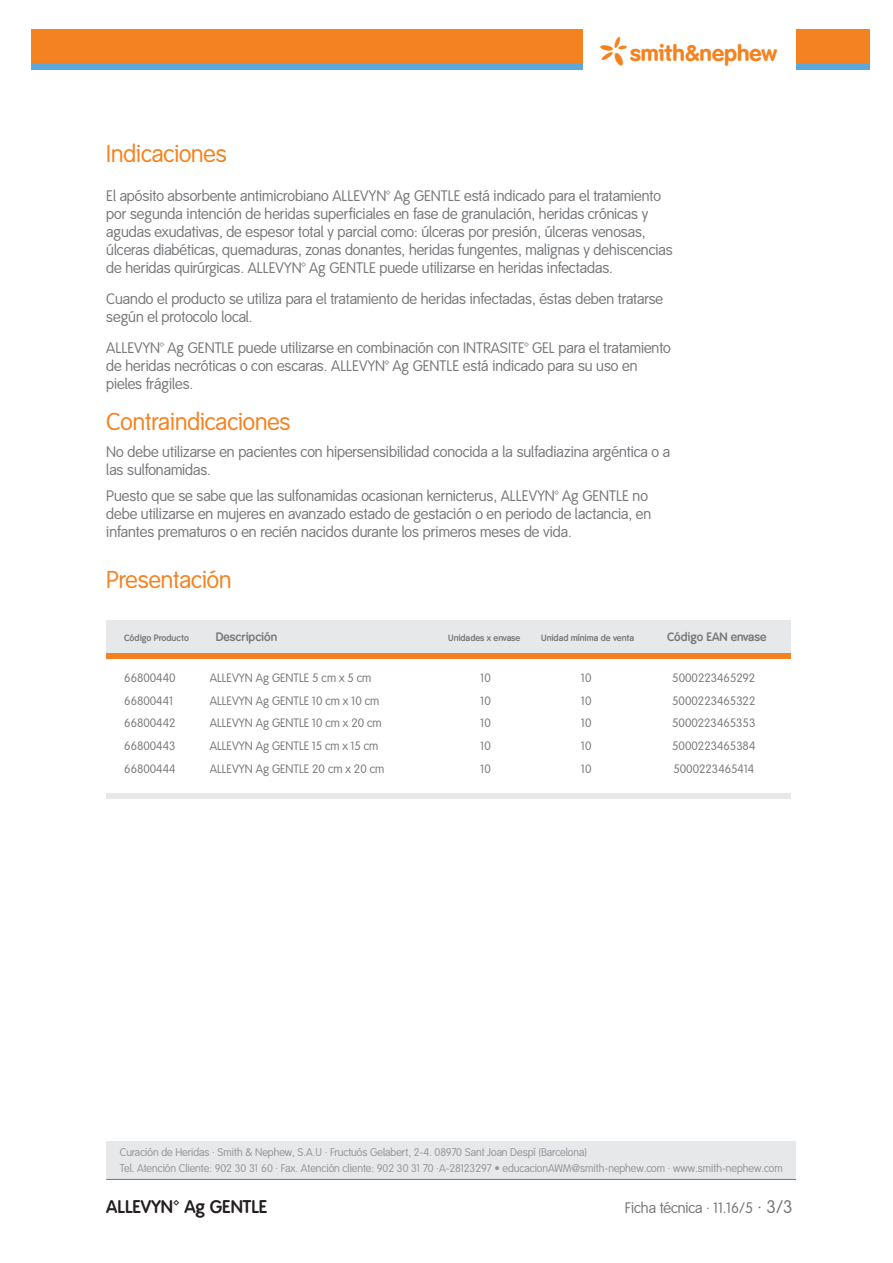
<style>
.page{position:relative;width:893px;height:1263px;background:#fff}
.page>*{position:absolute;margin:0;border:0;box-sizing:border-box;transform-origin:0 0}
.t1{font:24px "Smith&Nephew";color:#f58220}
.t2{font:22.35px "Smith&Nephew Logo";color:#f58220}
.t3{font:700 18px "Smith&Nephew";color:#231f20}
.t4{font:15px/18px "Smith&Nephew";color:#76787b}
.t5{font:12px "Smith&Nephew";color:#76787b}
.t6{font:700 12px "Smith&Nephew";color:#76787b}
.t7{font:10.95px/16.5px "Smith&Nephew";color:#939598}
.t8{font:700 9px "Smith&Nephew";color:#76787b}
.s1{font-size:18px}
</style>
<div class="page">
<div style="left:107px;top:1141px;width:689px;height:39px;background:#e7e8e9"></div>
<hr style="left:106px;top:1179px;width:690px;height:1px;background:#76787b">
<div style="left:796px;top:36px;width:74px;height:33px;background:#5ba8dc"></div>
<div style="left:796px;top:29px;width:74px;height:34px;background:#f58220"></div>
<div style="left:31px;top:36px;width:552px;height:33px;background:#5ba8dc"></div>
<div style="left:31px;top:29px;width:552px;height:34px;background:#f58220"></div>
<div style="left:106px;top:621px;width:685px;height:32px;background:#e7e8e9"></div>
<div style="left:106px;top:653px;width:685px;height:5px;background:#f58220"></div>
<div style="left:106px;top:793px;width:685px;height:6px;background:#e7e8e9"></div>
<h2 class="t2" style="left:601px;top:37px;width:178px">*smith&amp;nephew</h2>
<p class="t1" style="left:106px;top:140px;width:122px">Indicaciones</p>
<p class="t4" style="left:106px;top:188px;width:568px">El apósito absorbente antimicrobiano ALLEVYN™ Ag GENTLE está indicado para el tratamiento por segunda intención de heridas superficiales en fase de granulación, heridas crónicas y agudas exudativas, de espesor total y parcial como: úlceras por presión, úlceras venosas, úlceras diabéticas, quemaduras, zonas donantes, heridas fungentes, malignas y dehiscencias de heridas quirúrgicas. ALLEVYN™ Ag GENTLE puede utilizarse en heridas infectadas.</p>
<p class="t4" style="left:106px;top:290px;width:558px">Cuando el producto se utiliza para el tratamiento de heridas infectadas, éstas deben tratarse según el protocolo local.</p>
<p class="t4" style="left:106px;top:339px;width:566px">ALLEVYN™ Ag GENTLE puede utilizarse en combinación con INTRASITE™ GEL para el tratamiento de heridas necróticas o con escaras. ALLEVYN™ Ag GENTLE está indicado para su uso en pieles frágiles.</p>
<p class="t1" style="left:106px;top:408px;width:186px">Contraindicaciones</p>
<p class="t4" style="left:106px;top:443px;width:565px">No debe utilizarse en pacientes con hipersensibilidad conocida a la sulfadiazina argéntica o a las sulfonamidas.</p>
<p class="t4" style="left:106px;top:488px;width:546px">Puesto que se sabe que las sulfonamidas ocasionan kernicterus, ALLEVYN™ Ag GENTLE no debe utilizarse en mujeres en avanzado estado de gestación o en periodo de lactancia, en infantes prematuros o en recién nacidos durante los primeros meses de vida.</p>
<p class="t1" style="left:106px;top:565px;width:127px">Presentación</p>
<p class="t8" style="left:124px;top:633px;width:66px">Código Producto</p>
<p class="t6" style="left:216px;top:630px;width:63px">Descripción</p>
<p class="t8" style="left:448px;top:633px;width:74px">Unidades x envase</p>
<p class="t8" style="left:541px;top:633px;width:95px">Unidad mínima de venta</p>
<p class="t6" style="left:667px;top:630px;width:101px">Código EAN envase</p>
<p class="t5" style="left:124px;top:671px;width:53px">66800440</p>
<p class="t5" style="left:210px;top:671px;width:163px">ALLEVYN Ag GENTLE 5 cm x 5 cm</p>
<p class="t5" style="left:481px;top:671px;width:12px">10</p>
<p class="t5" style="left:581px;top:671px;width:12px">10</p>
<p class="t5" style="left:672px;top:671px;width:84px">5000223465292</p>
<p class="t5" style="left:124px;top:693px;width:51px">66800441</p>
<p class="t5" style="left:210px;top:693px;width:171px">ALLEVYN Ag GENTLE 10 cm x 10 cm</p>
<p class="t5" style="left:481px;top:693px;width:12px">10</p>
<p class="t5" style="left:581px;top:693px;width:12px">10</p>
<p class="t5" style="left:672px;top:693px;width:85px">5000223465322</p>
<p class="t5" style="left:124px;top:716px;width:53px">66800442</p>
<p class="t5" style="left:210px;top:716px;width:173px">ALLEVYN Ag GENTLE 10 cm x 20 cm</p>
<p class="t5" style="left:481px;top:716px;width:12px">10</p>
<p class="t5" style="left:581px;top:716px;width:12px">10</p>
<p class="t5" style="left:672px;top:716px;width:85px">5000223465353</p>
<p class="t5" style="left:124px;top:739px;width:53px">66800443</p>
<p class="t5" style="left:210px;top:739px;width:170px">ALLEVYN Ag GENTLE 15 cm x 15 cm</p>
<p class="t5" style="left:481px;top:739px;width:12px">10</p>
<p class="t5" style="left:581px;top:739px;width:12px">10</p>
<p class="t5" style="left:672px;top:739px;width:85px">5000223465384</p>
<p class="t5" style="left:124px;top:762px;width:53px">66800444</p>
<p class="t5" style="left:210px;top:762px;width:176px">ALLEVYN Ag GENTLE 20 cm x 20 cm</p>
<p class="t5" style="left:481px;top:762px;width:12px">10</p>
<p class="t5" style="left:581px;top:762px;width:12px">10</p>
<p class="t5" style="left:673px;top:762px;width:82px">5000223465414</p>
<p class="t7" style="left:120px;top:1144px;width:664px">Curación de Heridas · Smith &amp; Nephew, S.A.U · Fructuós Gelabert, 2-4. 08970 Sant Joan Despí (Barcelona)<br>Tel. Atención Cliente: 902 30 31 60 · Fax. Atención cliente: 902 30 31 70 ·A-28123297 • educacionAWM@smith-nephew.com · www.smith-nephew.com</p>
<p class="t3" style="left:106px;top:1196px;width:163px">ALLEVYN™ Ag GENTLE</p>
<p class="t4" style="left:625px;top:1199px;width:169px">Ficha técnica · 11.16/5 <span class="s1">· 3/3</span></p>
</div>
